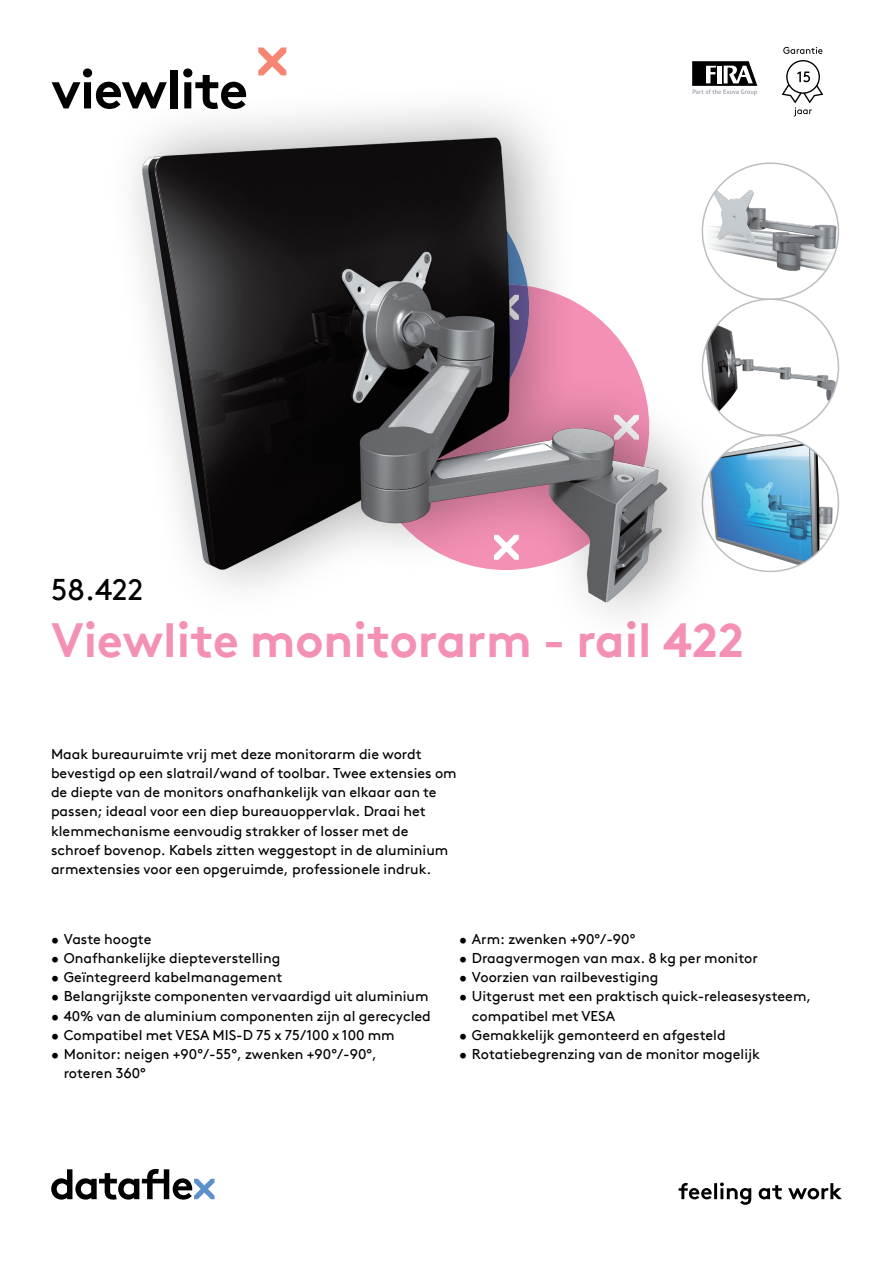
<style>
.page{position:relative;width:893px;height:1263px;background:#fff}
.page>*{position:absolute;margin:0;border:0;box-sizing:border-box;transform-origin:0 0}
.hoofdstuk{font:700 54px "Brown Pro TT";letter-spacing:-.02em;color:#000}
.productnaam{font:700 48px "Brown Pro TT";color:#f490b6}
.productnummer{font:30px "Brown Pro TT";color:#000}
.omschrijving{font:14.25px/19.2px "Brown Pro TT";color:#000}
</style>
<div class="page">
<svg style="left:51px;top:1169px;width:164px;height:30px"></svg>
<svg style="left:679px;top:1182px;width:163px;height:23px"></svg>
<svg style="left:258px;top:47px;width:28px;height:28px"></svg>
<img style="left:732px;top:189px;width:106px;height:84px">
<img style="left:732px;top:321px;width:106px;height:93px">
<img style="left:732px;top:435px;width:103px;height:136px">
<div style="left:104px;top:80px;width:628px;height:571px;background:#000;opacity:.35"></div>
<img style="left:138px;top:133px;width:533px;height:473px">
<svg style="left:692px;top:61px;width:65px;height:34px"></svg>
<svg style="left:783px;top:47px;width:39px;height:7px"></svg>
<svg style="left:782px;top:60px;width:41px;height:56px"></svg>
<p class="hoofdstuk" style="left:51px;top:46px;width:198px">viewlite</p>
<p class="productnummer" style="left:51px;top:566px;width:94px">58.422</p>
<p class="productnaam" style="left:51px;top:601px;width:695px">Viewlite monitorarm - rail 422</p>
<p class="omschrijving" style="left:51px;top:743px;width:407px">Maak bureauruimte vrij met deze monitorarm die wordt bevestigd op een slatrail/wand of toolbar. Twee extensies om de diepte van de monitors onafhankelijk van elkaar aan te passen; ideaal voor een diep bureauoppervlak. Draai het klemmechanisme eenvoudig strakker of losser met de schroef bovenop. Kabels zitten weggestopt in de aluminium armextensies voor een opgeruimde, professionele indruk.</p>
<p class="omschrijving" style="left:51px;top:928px;width:102px">• Vaste hoogte</p>
<p class="omschrijving" style="left:51px;top:947px;width:231px">• Onafhankelijke diepteverstelling</p>
<p class="omschrijving" style="left:51px;top:966px;width:233px">• Geïntegreerd kabelmanagement</p>
<p class="omschrijving" style="left:51px;top:986px;width:379px">• Belangrijkste componenten vervaardigd uit aluminium</p>
<p class="omschrijving" style="left:51px;top:1005px;width:381px">• 40% van de aluminium componenten zijn al gerecycled</p>
<p class="omschrijving" style="left:51px;top:1024px;width:345px">• Compatibel met VESA MIS-D 75 x 75/100 x 100 mm</p>
<p class="omschrijving" style="left:64px;top:1043px;width:315px;text-indent:-13px">• Monitor: neigen +90°/-55°, zwenken +90°/-90°, roteren 360°</p>
<p class="omschrijving" style="left:459px;top:928px;width:178px">• Arm: zwenken +90°/-90°</p>
<p class="omschrijving" style="left:459px;top:947px;width:300px">• Draagvermogen van max. 8 kg per monitor</p>
<p class="omschrijving" style="left:459px;top:966px;width:201px">• Voorzien van railbevestiging</p>
<p class="omschrijving" style="left:472px;top:986px;width:341px;text-indent:-13px">• Uitgerust met een praktisch quick-releasesysteem, compatibel met VESA</p>
<p class="omschrijving" style="left:459px;top:1024px;width:268px">• Gemakkelijk gemonteerd en afgesteld</p>
<p class="omschrijving" style="left:459px;top:1043px;width:302px">• Rotatiebegrenzing van de monitor mogelijk</p>
</div>
